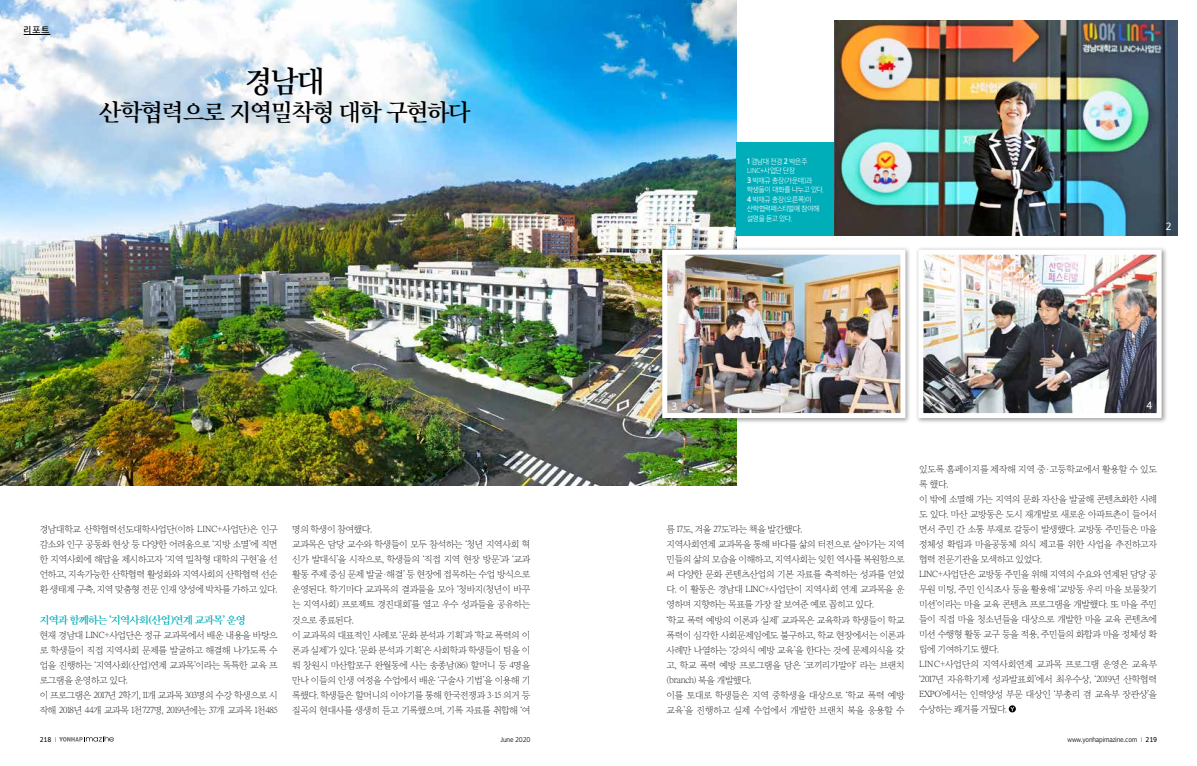
<style>
.page{position:relative;width:1197px;height:766px;background:#fff}
.page>*{position:absolute;margin:0;border:0;box-sizing:border-box;transform-origin:0 0}
.t1{font:29px "Yoon Myungjo Pro 750";color:#000;scale:.95 1}
.t2{font:23px "Yoon Myungjo Pro 750";letter-spacing:-.03em;color:#000;scale:.95 1}
.t3{font:10px "Yoon Myungjo Pro 750";letter-spacing:-.05em;color:#00aeba}
.t4{font:9.5px "Yoon Gothic Pro 760";color:#fff}
.t5{font:9.2px/15px "Yoon Myungjo Pro 710";letter-spacing:-.05em;color:#000}
.t6{font:8.5px "Yoon Gothic Pro 760";color:#000}
.t7{font:7px/9.5px "Yoon Gothic Pro 730";letter-spacing:-.025em;color:#fff;scale:.96 1}
.t8{font:500 7px "Arita Heiti";letter-spacing:-.025em;color:#000}
.t9{font:700 7px "Arita Heiti";color:#000}
.s1{font-family:"Yoon Gothic Pro 770"}
.s2{font-weight:300}
.s3{font-weight:700}
</style>
<div class="page">
<svg style="left:59px;top:736px;width:55px;height:5px"></svg>
<img style="left:0;top:0;width:736px;height:485px">
<div style="left:736px;top:142px;width:98px;height:93px;background:#00aeba"></div>
<svg style="left:1008px;top:705px;width:7px;height:7px"></svg>
<svg style="left:1010px;top:706px;width:4px;height:5px"></svg>
<div style="left:659px;top:246px;width:252px;height:178px;background:#000;opacity:.4"></div>
<img style="left:668px;top:255px;width:231px;height:157px">
<div style="left:662px;top:249px;width:243px;height:169px;border:5px solid #fff"></div>
<svg style="left:24px;top:34px;width:26px;height:1px"></svg>
<img style="left:834px;top:21px;width:342px;height:214px">
<div style="left:915px;top:246px;width:252px;height:178px;background:#000;opacity:.4"></div>
<img style="left:924px;top:255px;width:231px;height:157px">
<div style="left:918px;top:249px;width:243px;height:169px;border:5px solid #fff"></div>
<div style="left:668px;top:398px;width:16px;height:19px;background:#000;opacity:.04"></div>
<p class="t6" style="left:24px;top:24px;width:27px">리포트</p>
<h1 class="t1" style="left:245px;top:62px;width:85px">경남대</h1>
<h2 class="t2" style="left:100px;top:97px;width:391px">산학협력으로 지역밀착형 대학 구현하다</h2>
<p class="t7" style="left:747px;top:156px;width:82px"><span class="s1">1</span> 경남대 전경 <span class="s1">2</span> 박은주<br>LINC+사업단 단장<br><span class="s1">3</span> 박재규 총장(가운데)과 학생들이 대화를 나누고 있다.<br><span class="s1">4</span> 박재규 총장(오른쪽)이 산학협력페스티벌에 참여해 설명을 듣고 있다.</p>
<p class="t4" style="left:1165px;top:220px;width:7px">2</p>
<p class="t4" style="left:671px;top:399px;width:7px">3</p>
<p class="t4" style="left:1146px;top:399px;width:7px">4</p>
<p class="t4" style="left:23px;top:471px;width:5px">1</p>
<p class="t5" style="left:40px;top:521px;width:240px;text-align:justify">경남대학교 산학협력선도대학사업단(이하 LINC+사업단)은 인구 감소와 인구 공동화 현상 등 다양한 어려움으로 ‘지방 소멸’에 직면 한 지역사회에 해답을 제시하고자 ‘지역 밀착형 대학의 구현’을 선 언하고, 지속가능한 산학협력 활성화와 지역사회의 산학협력 선순 환 생태계 구축, 지역 맞춤형 전문 인재 양성에 박차를 가하고 있다.</p>
<p class="t3" style="left:40px;top:613px;width:208px">지역과 함께하는 ‘지역사회(산업)연계 교과목’ 운영</p>
<p class="t5" style="left:40px;top:626px;width:240px">현재 경남대 LINC+사업단은 정규 교과목에서 배운 내용을 바탕으 로 학생들이 직접 지역사회 문제를 발굴하고 해결해 나가도록 수 업을 진행하는 ‘지역사회(산업)연계 교과목’이라는 독특한 교육 프 로그램을 운영하고 있다.<br>이 프로그램은 2017년 2학기, 11개 교과목 303명의 수강 학생으로 시 작해 2018년 44개 교과목 1천727명, 2019년에는 37개 교과목 1천485</p>
<p class="t5" style="left:292px;top:521px;width:240px">명의 학생이 참여했다.<br>교과목은 담당 교수와 학생들이 모두 참석하는 ‘청년 지역사회 혁 신가 발대식’을 시작으로, 학생들의 ‘직접 지역 현장 방문’과 ‘교과 활동 주제 중심 문제 발굴·해결’ 등 현장에 접목하는 수업 방식으로 운영된다. 학기마다 교과목의 결과물을 모아 ‘청바지(청년이 바꾸 는 지역사회) 프로젝트 경진대회’를 열고 우수 성과들을 공유하는 것으로 종료된다.<br>이 교과목의 대표적인 사례로 ‘문화 분석과 기획’과 ‘학교 폭력의 이 론과 실제’가 있다. ‘문화 분석과 기획’은 사회학과 학생들이 팀을 이 뤄 창원시 마산합포구 완월동에 사는 송종남(86) 할머니 등 4명을 만나 이들의 인생 여정을 수업에서 배운 ‘구술사 기법’을 이용해 기 록했다. 학생들은 할머니의 이야기를 통해 한국전쟁과 3·15 의거 등 질곡의 현대사를 생생히 듣고 기록했으며, 기록 자료를 취합해 ‘여</p>
<p class="t5" style="left:666px;top:521px;width:240px">름 17도, 겨울 27도’라는 책을 발간했다.<br>지역사회연계 교과목을 통해 바다를 삶의 터전으로 살아가는 지역 민들의 삶의 모습을 이해하고, 지역사회는 잊힌 역사를 복원함으로 써 다양한 문화 콘텐츠산업의 기본 자료를 축적하는 성과를 얻었 다. 이 활동은 경남대 LINC+사업단이 지역사회 연계 교과목을 운 영하며 지향하는 목표를 가장 잘 보여준 예로 꼽히고 있다.<br>‘학교 폭력 예방의 이론과 실제’ 교과목은 교육학과 학생들이 학교 폭력이 심각한 사회문제임에도 불구하고, 학교 현장에서는 이론과 사례만 나열하는 ‘강의식 예방 교육’을 한다는 것에 문제의식을 갖 고, 학교 폭력 예방 프로그램을 담은 ‘코끼리가말야’ 라는 브랜치 (branch) 북을 개발했다.<br>이를 토대로 학생들은 지역 중학생을 대상으로 ‘학교 폭력 예방 교육’을 진행하고 실제 수업에서 개발한 브랜치 북을 응용할 수</p>
<p class="t5" style="left:918px;top:461px;width:240px">있도록 홈페이지를 제작해 지역 중·고등학교에서 활용할 수 있도 록 했다.<br>이 밖에 소멸해 가는 지역의 문화 자산을 발굴해 콘텐츠화한 사례 도 있다. 마산 교방동은 도시 재개발로 새로운 아파트촌이 들어서 면서 주민 간 소통 부재로 갈등이 발생했다. 교방동 주민들은 마을 정체성 확립과 마을공동체 의식 제고를 위한 사업을 추진하고자 협력 전문기관을 모색하고 있었다.<br>LINC+사업단은 교방동 주민을 위해 지역의 수요와 연계된 담당 공 무원 미팅, 주민 인식조사 등을 활용해 ‘교방동 우리 마을 보물찾기 미션’이라는 마을 교육 콘텐츠 프로그램을 개발했다. 또 마을 주민 들이 직접 마을 청소년들을 대상으로 개발한 마을 교육 콘텐츠에 미션 수행형 활동 교구 등을 적용, 주민들의 화합과 마을 정체성 확 립에 기여하기도 했다.<br>LINC+사업단의 지역사회연계 교과목 프로그램 운영은 교육부 ‘2017년 자유학기제 성과발표회’에서 최우수상, ‘2019년 산학협력<br>EXPO’에서는 인력양성 부문 대상인 ‘부총리 겸 교육부 장관상’을 수상하는 쾌거를 거뒀다.</p>
<p class="t9" style="left:40px;top:734px;width:18px">218 <span class="s2">I</span></p>
<p class="t8" style="left:500px;top:735px;width:31px">June 2020</p>
<p class="t8" style="left:1067px;top:735px;width:91px">www.yonhapimazine.com <span class="s2">I</span> <span class="s3">219</span></p>
</div>
